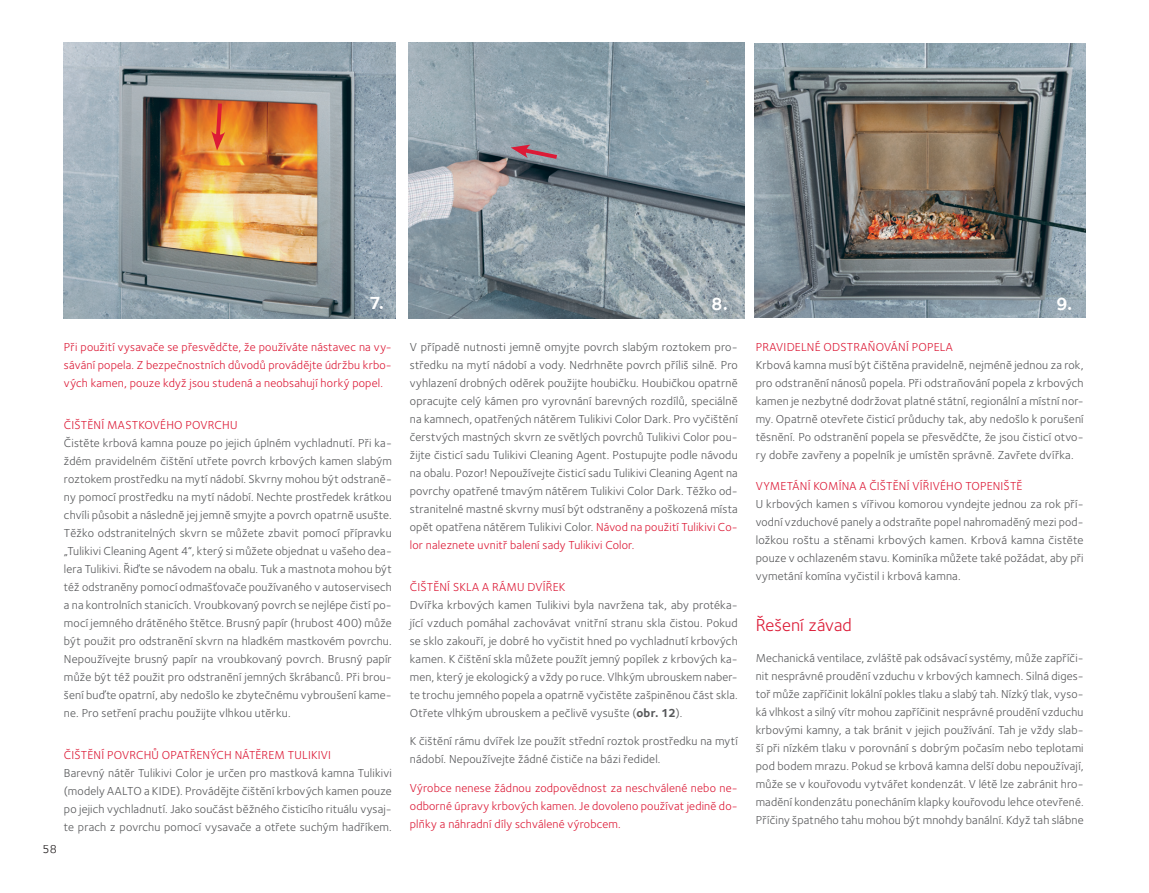
<style>
.page{position:relative;width:1149px;height:893px;background:#fff}
.page>*{position:absolute;margin:0;border:0;box-sizing:border-box;transform-origin:0 0}
.t1{font:18px "Foundry Sterling OT2";color:#dc1a36}
.t2{font:700 18px "Foundry Sterling";color:#fff}
.t3{font:12px/18px "Foundry Sterling OT2";letter-spacing:.015em;color:#57585a;text-align:justify}
.t4{font:12px/18px "Foundry Sterling OT2";letter-spacing:.015em;color:#dc1a36;text-align:justify}
.t5{font:12px "Foundry Sterling";color:#231f20}
.s1{color:#dc1a36}
.s2{font-weight:700}
</style>
<div class="page">
<img style="left:754px;top:43px;width:330px;height:275px">
<img style="left:408px;top:43px;width:336px;height:275px">
<img style="left:64px;top:43px;width:331px;height:275px">
<svg style="left:510px;top:145px;width:51px;height:17px"></svg>
<svg style="left:211px;top:99px;width:14px;height:51px"></svg>
<p class="t5" style="left:43px;top:842px;width:16px">58</p>
<h1 class="t2" style="left:369px;top:292px;width:22px">7.1.</h1>
<h1 class="t2" style="left:711px;top:294px;width:18px">8.</h1>
<h1 class="t2" style="left:1055px;top:294px;width:24px">9.3.</h1>
<p class="t4" style="left:64px;top:337px;width:329px">Při použití vysavače se přesvědčte, že používáte nástavec na vy&shy;sávání popela. Z bezpečnostních důvodů provádějte údržbu krbo&shy;vých kamen, pouze když jsou studená a neobsahují horký popel.</p>
<p class="t4" style="left:64px;top:415px;width:175px">ČIŠTĚNÍ MASTKOVÉH O POVRCH U</p>
<p class="t3" style="left:64px;top:433px;width:329px">Čistěte krbová kamna pouze po jejich úplném vychladnutí. Při ka&shy;ždém pravidelném čištění utřete povrch krbových kamen slabým roztokem prostředku na mytí nádobí. Skvrny mohou být odstraně&shy;ny pomocí prostředku na mytí nádobí. Nechte prostředek krátkou chvíli působit a následně jej jemně smyjte a povrch opatrně usušte.<br>Těžko odstranitelných skvrn se můžete zbavit pomocí přípravku „Tulikivi Cleaning Agent 4“, který si můžete objednat u vašeho dea&shy;lera Tulikivi. Řiďte se návodem na obalu. Tuk a mastnota mohou být též odstraněny pomocí odmašťovače používaného v autoservisech a na kontrolních stanicích. Vroubkovaný povrch se nejlépe čistí po&shy;mocí jemného drátěného štětce. Brusný papír (hrubost 400) může být použit pro odstranění skvrn na hladkém mastkovém povrchu.<br>Nepoužívejte brusný papír na vroubkovaný povrch. Brusný papír může být též použit pro odstranění jemných škrábanců. Při brou&shy;šení buďte opatrní, aby nedošlo ke zbytečnému vybroušení kame&shy;ne. Pro setření prachu použijte vlhkou utěrku.</p>
<p class="t4" style="left:64px;top:745px;width:268px">ČIŠTĚNÍ POVRCH Ů OPATŘENÝCH NÁTĚREM TULIKIVI</p>
<p class="t3" style="left:64px;top:763px;width:329px">Barevný nátěr Tulikivi Color je určen pro mastková kamna Tulikivi (modely AALTO a KIDE). Provádějte čištění krbových kamen pouze po jejich vychladnutí. Jako součást běžného čisticího rituálu vysaj&shy;te prach z povrchu pomocí vysavače a otřete suchým hadříkem.</p>
<p class="t4" style="left:755px;top:337px;width:198px">PRAVIDELNÉ ODSTRAŇOVÁNÍ POPELA</p>
<p class="t3" style="left:755px;top:355px;width:329px">Krbová kamna musí být čištěna pravidelně, nejméně jednou za rok, pro odstranění nánosů popela. Při odstraňování popela z krbových kamen je nezbytné dodržovat platné státní, regionální a místní nor&shy;my. Opatrně otevřete čisticí průduchy tak, aby nedošlo k porušení těsnění. Po odstranění popela se přesvědčte, že jsou čisticí otvo&shy;ry dobře zavřeny a popelník je umístěn správně. Zavřete dvířka.</p>
<p class="t4" style="left:755px;top:476px;width:255px">VYMETÁNÍ KOMÍNA A ČIŠTĚNÍ VÍŘIVÉH O TOPENIŠTĚ</p>
<p class="t3" style="left:755px;top:494px;width:329px">U krbových kamen s vířivou komorou vyndejte jednou za rok pří&shy;vodní vzduchové panely a odstraňte popel nahromaděný mezi pod&shy;ložkou roštu a stěnami krbových kamen. Krbová kamna čistěte pouze v ochlazeném stavu. Kominíka můžete také požádat, aby při vymetání komína vyčistil i krbová kamna.</p>
<h1 class="t1" style="left:755px;top:611px;width:97px">Řešení závad</h1>
<p class="t3" style="left:755px;top:648px;width:329px">Mechanická ventilace, zvláště pak odsávací systémy, může zapříči&shy;nit nesprávné proudění vzduchu v krbových kamnech. Silná diges&shy;toř může zapříčinit lokální pokles tlaku a slabý tah. Nízký tlak, vyso&shy;ká vlhkost a silný vítr mohou zapříčinit nesprávné proudění vzduchu krbovými kamny, a tak bránit v jejich používání. Tah je vždy slab&shy;ší při nízkém tlaku v porovnání s dobrým počasím nebo teplotami pod bodem mrazu. Pokud se krbová kamna delší dobu nepoužívají, může se v kouřovodu vytvářet kondenzát. V létě lze zabránit hro&shy;madění kondenzátu ponecháním klapky kouřovodu lehce otevřené.<br>Příčiny špatného tahu mohou být mnohdy banální. Když tah slábne</p>
<p class="t3" style="left:410px;top:337px;width:330px">V případě nutnosti jemně omyjte povrch slabým roztokem pro&shy;středku na mytí nádobí a vody. Nedrhněte povrch příliš silně. Pro vyhlazení drobných oděrek použijte houbičku. H oubičkou opatrně opracujte celý kámen pro vyrovnání barevných rozdílů, speciálně na kamnech, opatřených nátěrem Tulikivi Color Dark. Pro vyčištění čerstvých mastných skvrn ze světlých povrchů Tulikivi Color pou&shy;žijte čisticí sadu Tulikivi Cleaning Agent. Postupujte podle návodu na obalu. Pozor! Nepoužívejte čisticí sadu Tulikivi Cleaning Agent na povrchy opatřené tmavým nátěrem Tulikivi Color Dark. Těžko od&shy;stranitelné mastné skvrny musí být odstraněny a poškozená místa opět opatřena nátěrem Tulikivi Color. <span class="s1">Návod na použití Tulikivi Co&shy;lor naleznete uvnitř balení sady Tulikivi Color.</span></p>
<p class="t4" style="left:410px;top:577px;width:157px">ČIŠTĚNÍ SKLA A RÁMU DVÍŘEK</p>
<p class="t3" style="left:410px;top:595px;width:329px">Dvířka krbových kamen Tulikivi byla navržena tak, aby protéka&shy;jící vzduch pomáhal zachovávat vnitřní stranu skla čistou. Pokud se sklo zakouří, je dobré ho vyčistit hned po vychladnutí krbových kamen. K čištění skla můžete použít jemný popílek z krbových ka&shy;men, který je ekologický a vždy po ruce. Vlhkým ubrouskem naber&shy;te trochu jemného popela a opatrně vyčistěte zašpiněnou část skla.<br>Otřete vlhkým ubrouskem a pečlivě vysušte (<span class="s2">obr. 12</span>).</p>
<p class="t3" style="left:410px;top:731px;width:329px">K čištění rámu dvířek lze použít střední roztok prostředku na mytí nádobí. Nepoužívejte žádné čističe na bázi ředidel.</p>
<p class="t4" style="left:410px;top:778px;width:329px">Výrobce nenese žádnou zodpovědnost za neschválené nebo ne&shy;odborné úpravy krbových kamen. Je dovoleno používat jedině do&shy;plňky a náhradní díly schválené výrobcem.</p>
</div>
